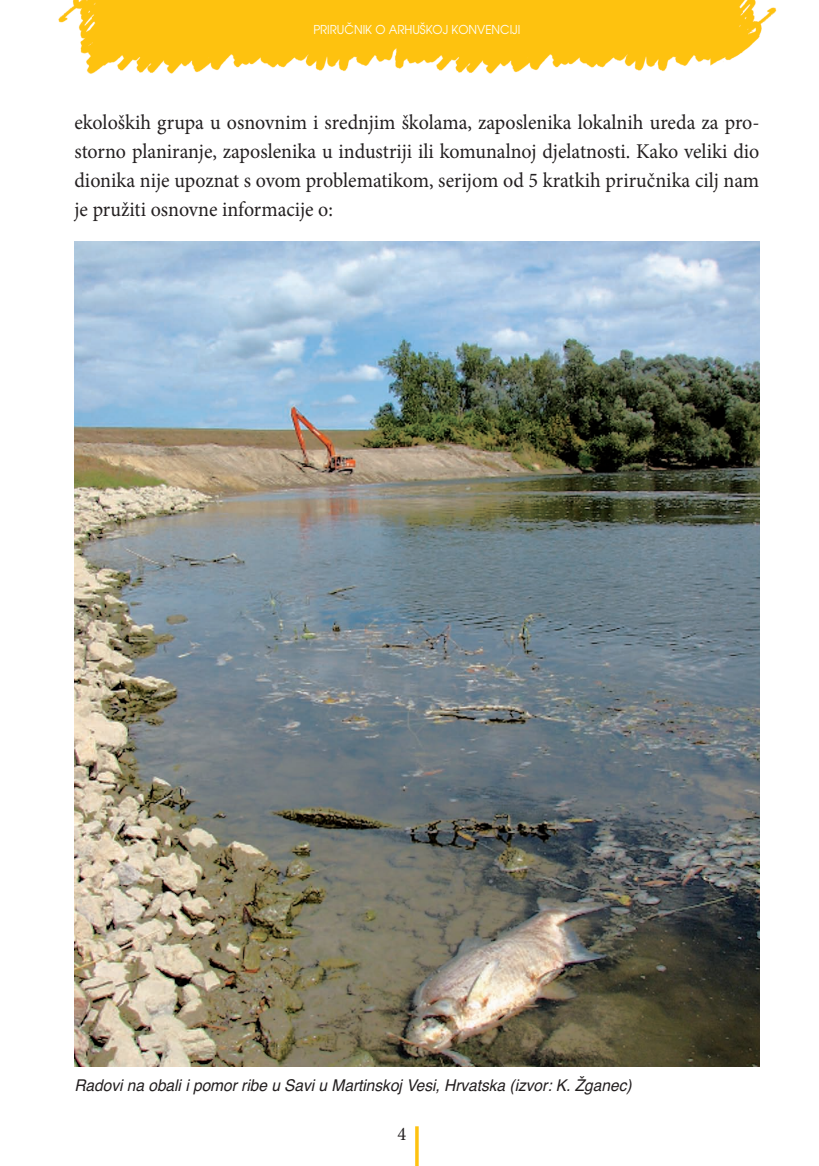
<style>
.page{position:relative;width:819px;height:1166px;background:#fff}
.page>*{position:absolute;margin:0;border:0;box-sizing:border-box;transform-origin:0 0}
.t1{font:21px/28.9px "Minion Pro";color:#231f20;text-align:justify;scale:.95 1}
.t2{font:19.25px "Minion Pro";color:#231f20;scale:.95 1}
.t3{font:italic 16.28px "Helvetica";color:#231f20;scale:.95 1}
.t4{font:12.25px "Avant Garde Plain";color:#fff;scale:.95 1}
</style>
<div class="page">
<img style="left:58px;top:0;width:718px;height:74px">
<hr style="left:415px;top:1126px;width:3px;height:40px;background:#fec210">
<img style="left:74px;top:241px;width:685px;height:825px">
<p class="t4" style="left:313px;top:22px;width:219px">PRIRU»NIK O ARHU©KOJ KONVENCIJI</p>
<p class="t1" style="left:74px;top:110px;width:722px">ekoloških grupa u osnovnim i srednjim školama, zaposlenika lokalnih ureda za pro&shy;storno planiranje, zaposlenika u industriji ili komunalnoj djelatnosti. Kako veliki dio dionika nije upoznat s ovom problematikom, serijom od 5 kratkih priručnika cilj nam je pružiti osnovne informacije o:</p>
<p class="t3" style="left:74px;top:1076px;width:588px">Radovi na obali i pomor ribe u Savi u Martinskoj Vesi, Hrvatska (izvor: K. Žganec)</p>
<p class="t2" style="left:397px;top:1127px;width:11px">4</p>
</div>
